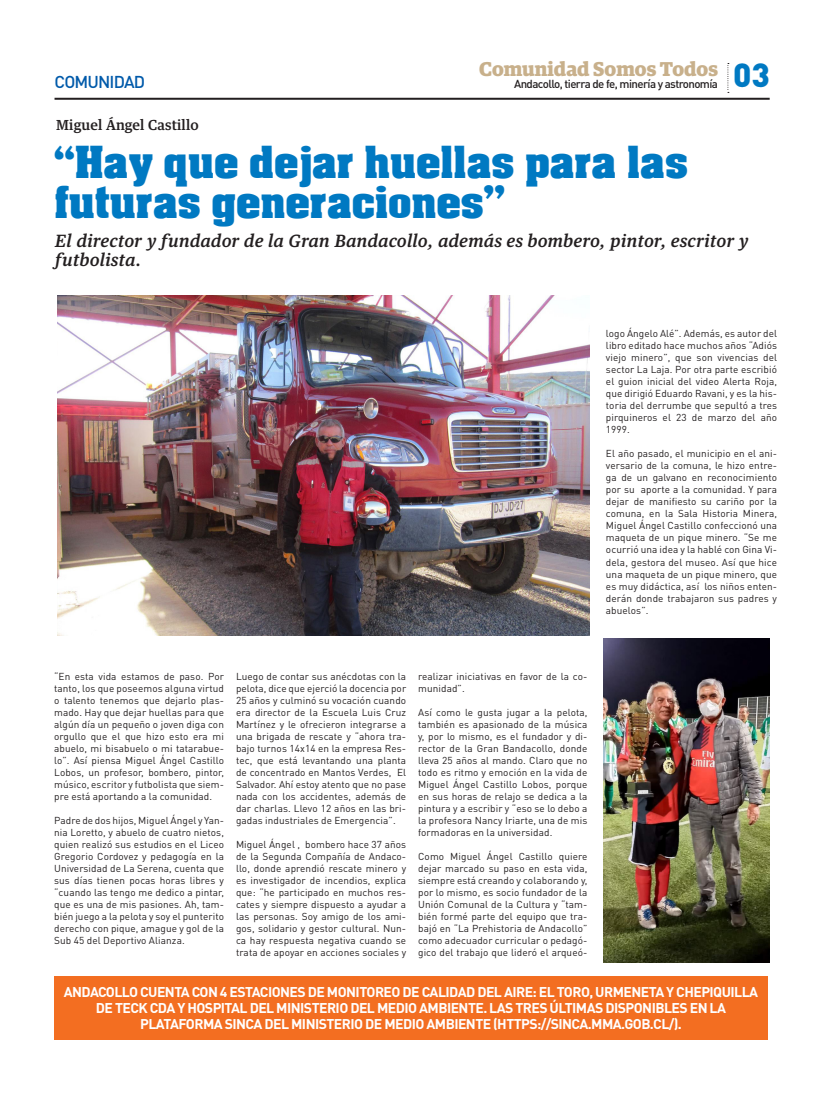
<style>
.page{position:relative;width:823px;height:1106px;background:#fff}
.page>*{position:absolute;margin:0;border:0;box-sizing:border-box;transform-origin:0 0}
.t1{font:42.1px/39.9px "Acme Font";letter-spacing:-.02em;color:#0079c2}
.t2{font:900 33px "DIN Pro";color:#0079c2}
.t3{font:700 20px "Guardian Egyp";color:#c8b08b}
.t4{font:italic 500 17px/19px "Guardian Text Egyp";letter-spacing:.03em;color:#231f20}
.t5{font:500 17px "DIN Pro";letter-spacing:-.05em;color:#015aaa}
.t6{font:700 14px/16px "DIN Pro";letter-spacing:-.04em;color:#fff;text-align:center}
.t7{font:500 13.9px "Guardian Text Egyp";letter-spacing:.01em;color:#231f20}
.t8{font:500 11.5px "DIN Pro";letter-spacing:-.05em;color:#231f20}
.t9{font:10px/12px "DIN Pro";letter-spacing:.01em;color:#231f20;text-align:justify}
</style>
<div class="page">
<hr style="left:54px;top:98px;width:715px;height:2px;background:#231f20">
<div style="left:55px;top:976px;width:712px;height:63px;background:#f36e21"></div>
<svg style="left:727px;top:63px;width:1px;height:30px"></svg>
<img style="left:57px;top:295px;width:532px;height:340px">
<img style="left:603px;top:638px;width:166px;height:324px">
<p class="t5" style="left:54px;top:70px;width:92px">COMuNIDAD</p>
<p class="t7" style="left:56px;top:114px;width:144px">Miguel Ángel Castillo</p>
<p class="t3" style="left:478px;top:54px;width:240px">Comunidad Somos Todos</p>
<p class="t8" style="left:513px;top:76px;width:205px">Andacollo, tierra de fe, minería y astronomía</p>
<p class="t1" style="left:54px;top:141px;width:635px">“Hay que dejar huellas para las futuras generaciones”</p>
<p class="t2" style="left:732px;top:52px;width:38px">03</p>
<p class="t4" style="left:55px;top:230px;width:694px">El director y fundador de la Gran Bandacollo, además es bombero, pintor, escritor y futbolista.</p>
<p class="t9" style="left:605px;top:327px;width:173px">logo Ángelo alé”. además, es autor del libro editado hace muchos años “adiós viejo minero”, que son vivencias del sector la laja. por otra parte escribió el guion inicial del video alerta roja, que dirigió eduardo ravani, y es la his&shy;toria del derrumbe que sepultó a tres pirquineros el 23 de marzo del año 1999.</p>
<p class="t9" style="left:605px;top:447px;width:173px">el año pasado, el municipio en el ani&shy;versario de la comuna, le hizo entre&shy;ga de un galvano en reconocimiento por su aporte a la comunidad. Y para dejar de manifiesto su cariño por la comuna, en la sala Historia minera, miguel Ángel castillo confeccionó una maqueta de un pique minero. “se me ocurrió una idea y la hablé con Gina Vi&shy;dela, gestora del museo. así que hice una maqueta de un pique minero, que es muy didáctica, así los niños enten&shy;derán donde trabajaron sus padres y abuelos”.</p>
<p class="t9" style="left:54px;top:670px;width:171px">“en esta vida estamos de paso. por tanto, los que poseemos alguna virtud o talento tenemos que dejarlo plas&shy;mado. Hay que dejar huellas para que algún día un pequeño o joven diga con orgullo que el que hizo esto era mi abuelo, mi bisabuelo o mi tatarabue&shy;lo”. así piensa miguel Ángel castillo lobos, un profesor, bombero, pintor, músico, escritor y futbolista que siem&shy;pre está aportando a la comunidad.</p>
<p class="t9" style="left:54px;top:814px;width:171px">padre de dos hijos, miguel Ángel y Yan&shy;nia loretto, y abuelo de cuatro nietos, quien realizó sus estudios en el liceo Gregorio cordovez y pedagogía en la universidad de la serena, cuenta que sus días tienen pocas horas libres y “cuando las tengo me dedico a pintar, que es una de mis pasiones. ah, tam&shy;bién juego a la pelota y soy el punterito derecho con pique, amague y gol de la sub 45 del deportivo alianza.</p>
<p class="t9" style="left:236px;top:670px;width:172px">luego de contar sus anécdotas con la pelota, dice que ejerció la docencia por 25 años y culminó su vocación cuando era director de la escuela luis cruz martínez y le ofrecieron integrarse a una brigada de rescate y “ahora tra&shy;bajo turnos 14x14 en la empresa res&shy;tec, que está levantando una planta de concentrado en mantos Verdes, el salvador. ahí estoy atento que no pase nada con los accidentes, además de dar charlas. llevo 12 años en las bri&shy;gadas industriales de emergencia”.</p>
<p class="t9" style="left:236px;top:838px;width:172px">miguel Ángel , bombero hace 37 años de la segunda compañía de andaco&shy;llo, donde aprendió rescate minero y es investigador de incendios, explica que: “he participado en muchos res&shy;cates y siempre dispuesto a ayudar a las personas. soy amigo de los ami&shy;gos, solidario y gestor cultural. nun&shy;ca hay respuesta negativa cuando se trata de apoyar en acciones sociales y</p>
<p class="t9" style="left:418px;top:670px;width:171px">realizar iniciativas en favor de la co&shy;munidad”.</p>
<p class="t9" style="left:418px;top:706px;width:171px">así como le gusta jugar a la pelota, también es apasionado de la música y, por lo mismo, es el fundador y di&shy;rector de la Gran Bandacollo, donde lleva 25 años al mando. claro que no todo es ritmo y emoción en la vida de miguel Ángel castillo lobos, porque en sus horas de relajo se dedica a la pintura y a escribir y “eso se lo debo a la profesora nancy Iriarte, una de mis formadoras en la universidad.</p>
<p class="t9" style="left:418px;top:850px;width:171px">como miguel Ángel castillo quiere dejar marcado su paso en esta vida, siempre está creando y colaborando y, por lo mismo, es socio fundador de la unión comunal de la cultura y “tam&shy;bién formé parte del equipo que tra&shy;bajó en “la prehistoria de andacollo” como adecuador curricular o pedagó&shy;gico del trabajo que lideró el arqueó-</p>
<p class="t6" style="left:64px;top:983px;width:695px">ANDACOLLO CUENTA CON 4 ESTACIONES DE MONITOREO DE CALIDAD DEL AIRE: EL TORO, URMENETA Y CHEPIQUILLA<br>DE TECK CDA Y HOSPITAL DEL MINISTERIO DEL MEDIO AMBIENTE. LAS TRES ÚLTIMAS DISPONIBLES EN LA<br>PLATAFORMA SINCA DEL MINISTERIO DE MEDIO AMBIENTE (HTTPS://SINCA.MMA.GOB.CL/).</p>
</div>
